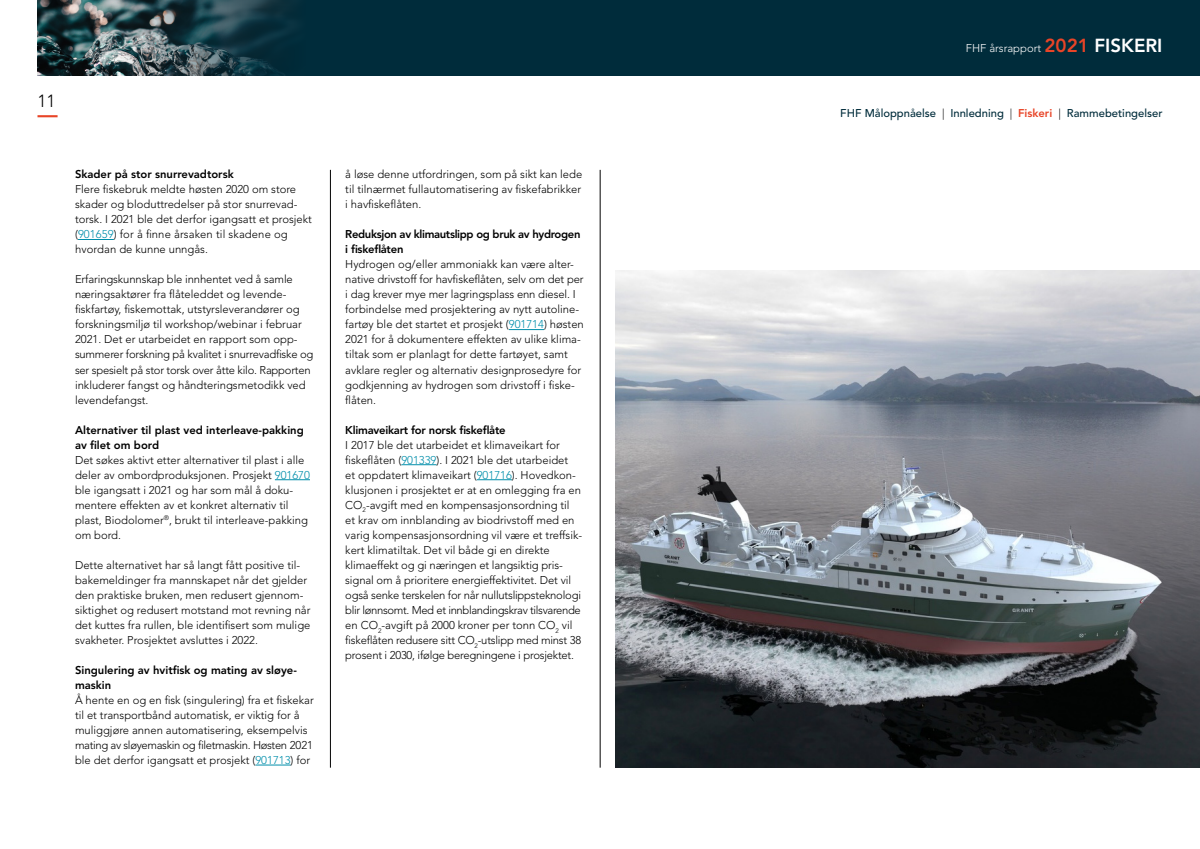
<style>
.page{position:relative;width:1200px;height:849px;background:#fff}
.page>*{position:absolute;margin:0;border:0;box-sizing:border-box;transform-origin:0 0}
.t1{font:300 17.5px "Avenir LT";color:#000}
.FHF_Brødtekst{font:300 11.25px/15px "Avenir LT";color:#000}
.FHF_Brødtekst-2{font:300 11.25px/15px "Avenir LT";letter-spacing:-.02em;color:#000}
.FHF_Brødtekst-3{font:800 11.25px/15px "Avenir LT";color:#000}
.FHF_Brødtekst-4{font:800 11.25px/15px "Avenir LT";letter-spacing:-.03em;color:#000}
.FHF_Ingress{font:500 11.25px "Avenir LT";color:#002c3b}
.FHF_Brødtekst-5{font:800 11.25px "Avenir LT";letter-spacing:-.02em;color:#000}
.FHF_Ingress-2{font:300 11.25px "Avenir LT";color:#fff}
.s1{color:#008eaa}
.s2{font-weight:800;font-size:18.75px;color:#e84427}
.s3{font-weight:800;font-size:18.75px}
.s4{font-weight:300;color:#000}
.s5{font-weight:800;color:#e84427}
</style>
<div class="page">
<hr style="left:38px;top:115px;width:20px;height:2px;background:#e84427">
<hr style="left:78px;top:239px;width:36px;height:1px;background:#008eaa">
<hr style="left:275px;top:479px;width:35px;height:1px;background:#008eaa">
<hr style="left:255px;top:764px;width:36px;height:1px;background:#008eaa">
<hr style="left:509px;top:329px;width:35px;height:1px;background:#008eaa">
<hr style="left:401px;top:464px;width:35px;height:1px;background:#008eaa">
<hr style="left:477px;top:479px;width:35px;height:1px;background:#008eaa">
<div style="left:38px;top:0;width:1162px;height:75px;background:#002c3b"></div>
<img style="left:38px;top:0;width:256px;height:75px">
<hr style="left:600px;top:170px;width:1px;height:597px;background:#000">
<hr style="left:330px;top:170px;width:1px;height:597px;background:#000">
<img style="left:616px;top:270px;width:584px;height:497px">
<h1 class="t1" style="left:38px;top:91px;width:20px">11</h1>
<p class="FHF_Brødtekst-3" style="left:75px;top:167px;width:160px">Skader på stor snurrevadtorsk</p>
<p class="FHF_Brødtekst" style="left:75px;top:182px;width:239px">Flere fiskebruk meldte høsten 2020 om store skader og bloduttredelser på stor snurrevad&shy;torsk. I 2021 ble det derfor igangsatt et prosjekt (<span class="s1">901659</span>) for å finne årsaken til skadene og hvordan de kunne unngås.</p>
<p class="FHF_Brødtekst" style="left:75px;top:272px;width:240px">Erfaringskunnskap ble innhentet ved å samle næringsaktører fra flåteleddet og levende&shy;fiskfartøy, fiskemottak, utstyrsleverandører og forskningsmiljø til workshop/webinar i februar 2021. Det er utarbeidet en rapport som opp&shy;summerer forskning på kvalitet i snurrevadfiske og ser spesielt på stor torsk over åtte kilo. Rapporten inkluderer fangst og håndteringsmetodikk ved levendefangst.</p>
<p class="FHF_Brødtekst-3" style="left:75px;top:422px;width:230px">Alternativer til plast ved interleave-pakking av filet om bord</p>
<p class="FHF_Brødtekst" style="left:75px;top:452px;width:237px">Det søkes aktivt etter alternativer til plast i alle deler av ombordproduksjonen. Prosjekt <span class="s1">901670 </span>ble igangsatt i 2021 og har som mål å doku&shy;mentere effekten av et konkret alternativ til plast, Biodolomer<sup>®</sup>, brukt til interleave-pakking om bord.</p>
<p class="FHF_Brødtekst" style="left:75px;top:557px;width:237px">Dette alternativet har så langt fått positive til&shy;bakemeldinger fra mannskapet når det gjelder den praktiske bruken, men redusert gjennom&shy;siktighet og redusert motstand mot revning når det kuttes fra rullen, ble identifisert som mulige svakheter. Prosjektet avsluttes i 2022.</p>
<p class="FHF_Brødtekst-3" style="left:75px;top:662px;width:223px">Singulering av hvitfisk og mating av sløye&shy;maskin</p>
<p class="FHF_Brødtekst" style="left:75px;top:692px;width:240px">Å hente en og en fisk (singulering) fra et fiskekar til et transportbånd automatisk, er viktig for å muliggjøre annen automatisering, eksempelvis</p>
<p class="FHF_Brødtekst" style="left:75px;top:737px;width:240px">mating av sløyemaskin og filetmaskin. Høsten 2021 ble det derfor igangsatt et prosjekt (<span class="s1">901713</span>) for</p>
<p class="FHF_Brødtekst" style="left:345px;top:167px;width:239px;text-align:justify">å løse denne utfordringen, som på sikt kan lede til tilnærmet fullautomatisering av fiskefabrikker i havfiskeflåten.</p>
<p class="FHF_Brødtekst-4" style="left:345px;top:227px;width:237px">Reduksjon av klimautslipp og bruk av hydrogen i fiskeflåten</p>
<p class="FHF_Brødtekst" style="left:345px;top:257px;width:240px">Hydrogen og/eller ammoniakk kan være alter&shy;native drivstoff for havfiskeflåten, selv om det per i dag krever mye mer lagringsplass enn diesel. I forbindelse med prosjektering av nytt autoline&shy;fartøy ble det startet et prosjekt (<span class="s1">901714</span>) høsten 2021 for å dokumentere effekten av ulike klima&shy;tiltak som er planlagt for dette fartøyet, samt avklare regler og alternativ designprosedyre for godkjenning av hydrogen som drivstoff i fiske&shy;flåten.</p>
<p class="FHF_Brødtekst-5" style="left:345px;top:423px;width:162px">Klimaveikart for norsk fiskeflåte</p>
<p class="FHF_Brødtekst" style="left:345px;top:437px;width:238px">I 2017 ble det utarbeidet et klimaveikart for fiskeflåten (<span class="s1">901339</span>). I 2021 ble det utarbeidet<br>et oppdatert klimaveikart (<span class="s1">901716</span>). Hovedkon&shy;klusjonen i prosjektet er at en omlegging fra en CO<sub>2</sub>-avgift med en kompensasjonsordning til et krav om innblanding av biodrivstoff med en varig kompensasjonsordning vil være et treffsik&shy;kert klimatiltak. Det vil både gi en direkte</p>
<p class="FHF_Brødtekst" style="left:345px;top:557px;width:219px">klimaeffekt og gi næringen et langsiktig pris-</p>
<p class="FHF_Brødtekst-2" style="left:345px;top:572px;width:237px">signal om å prioritere energieffektivitet. Det vil også senke terskelen for når nullutslippsteknologi blir lønnsomt. Med et innblandingskrav tilsvarende en CO<sub>2</sub>-avgift på 2000 kroner per tonn CO<sub>2</sub> vil fiskeflåten redusere sitt CO<sub>2</sub>-utslipp med minst 38 prosent i 2030, ifølge beregningene i prosjektet.</p>
<p class="FHF_Ingress-2" style="left:966px;top:41px;width:198px">FHF årsrapport <span class="s2">2021</span> <span class="s3">FISKERI</span></p>
<p class="FHF_Ingress" style="left:840px;top:107px;width:324px">FHF Måloppnåelse <span class="s4">|</span> Innledning <span class="s4">|</span> <span class="s5">Fiskeri</span> <span class="s4">|</span> Rammebetingelser</p>
</div>
